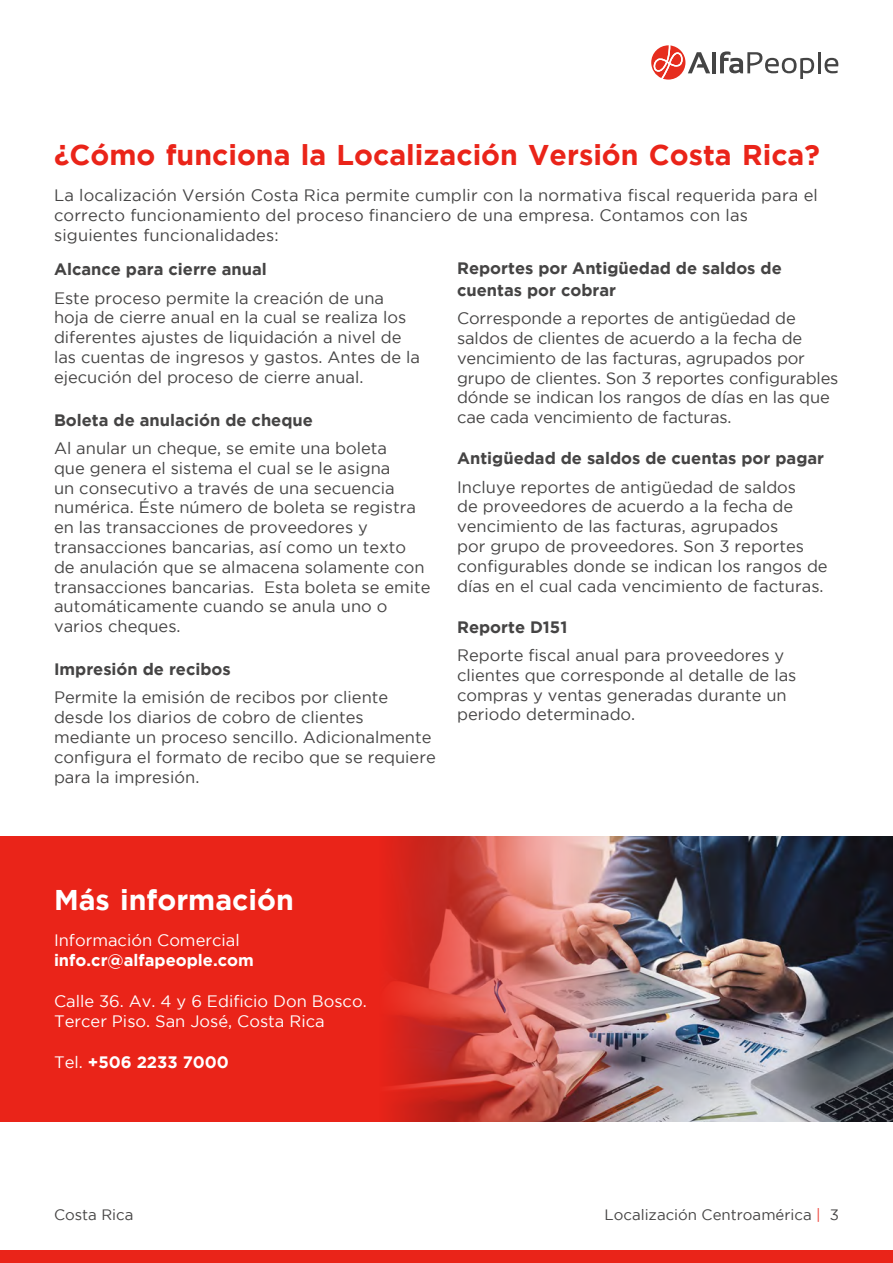
<style>
.page{position:relative;width:893px;height:1263px;background:#fff}
.page>*{position:absolute;margin:0;border:0;box-sizing:border-box;transform-origin:0 0}
.t1{font:700 28.5px "Gotham";color:#ea2419}
.t2{font:700 28.5px "Gotham";color:#fff}
.t3{font:16.5px/19.8px "Gotham";color:#454444}
.t4{font:700 16.5px/21.6px "Gotham";color:#454444}
.t5{font:16.5px/19.8px "Gotham";color:#fff}
.t6{font:700 16.5px "Gotham";color:#fff}
.t7{font:15px "Gotham";color:#454444}
.s1{font-weight:400}
.s2{color:#ed4137}
</style>
<div class="page">
<div style="left:0;top:1250px;width:893px;height:13px;background:#ea2419"></div>
<svg style="left:651px;top:45px;width:59px;height:35px"></svg>
<hr style="left:712px;top:52px;width:4px;height:21px;background:#444">
<hr style="left:818px;top:52px;width:3px;height:21px;background:#444">
<svg style="left:825px;top:58px;width:13px;height:15px"></svg>
<svg style="left:720px;top:51px;width:94px;height:28px"></svg>
<div style="left:0;top:836px;width:893px;height:285px;background:#ea2419"></div>
<img style="left:390px;top:836px;width:503px;height:285px">
<h1 class="t1" style="left:54px;top:139px;width:767px">¿Cómo funciona la Localización Versión Costa Rica?</h1>
<p class="t3" style="left:54px;top:185px;width:765px">La localización Versión Costa Rica permite cumplir con la normativa fiscal requerida para el correcto funcionamiento del proceso financiero de una empresa. Contamos con las siguientes funcionalidades:</p>
<p class="t4" style="left:54px;top:258px;width:214px">Alcance para cierre anual</p>
<p class="t3" style="left:54px;top:288px;width:367px">Este proceso permite la creación de una hoja de cierre anual en la cual se realiza los diferentes ajustes de liquidación a nivel de las cuentas de ingresos y gastos. Antes de la ejecución del proceso de cierre anual.</p>
<p class="t4" style="left:54px;top:409px;width:260px">Boleta de anulación de cheque</p>
<p class="t3" style="left:54px;top:438px;width:378px">Al anular un cheque, se emite una boleta<br>que genera el sistema el cual se le asigna<br>un consecutivo a través de una secuencia numérica. Éste número de boleta se registra en las transacciones de proveedores y transacciones bancarias, así como un texto de anulación que se almacena solamente con transacciones bancarias. Esta boleta se emite automáticamente cuando se anula uno o varios cheques.</p>
<p class="t4" style="left:54px;top:658px;width:178px">Impresión de recibos</p>
<p class="t3" style="left:54px;top:687px;width:383px">Permite la emisión de recibos por cliente desde los diarios de cobro de clientes mediante un proceso sencillo. Adicionalmente configura el formato de recibo que se requiere para la impresión.</p>
<p class="t4" style="left:457px;top:257px;width:326px">Reportes por Antigüedad de saldos de cuentas por cobrar</p>
<p class="t3" style="left:457px;top:308px;width:383px">Corresponde a reportes de antigüedad de saldos de clientes de acuerdo a la fecha de vencimiento de las facturas, agrupados por grupo de clientes. Son 3 reportes configurables dónde se indican los rangos de días en las que cae cada vencimiento de facturas.</p>
<p class="t4" style="left:457px;top:447px;width:369px">Antigüedad de saldos de cuentas por pagar</p>
<p class="t3" style="left:457px;top:476px;width:372px">Incluye reportes de antigüedad de saldos<br>de proveedores de acuerdo a la fecha de vencimiento de las facturas, agrupados<br>por grupo de proveedores. Son 3 reportes configurables donde se indican los rangos de días en el cual cada vencimiento de facturas.</p>
<p class="t4" style="left:457px;top:615px;width:112px">Reporte D151</p>
<p class="t3" style="left:457px;top:645px;width:341px">Reporte fiscal anual para proveedores y clientes que corresponde al detalle de las compras y ventas generadas durante un periodo determinado.</p>
<h1 class="t2" style="left:54px;top:884px;width:241px">Más información</h1>
<p class="t5" style="left:54px;top:930px;width:187px">Información Comercial</p>
<p class="t6" style="left:54px;top:951px;width:201px">info.cr@alfapeople.com</p>
<p class="t5" style="left:54px;top:991px;width:314px">Calle 36. Av. 4 y 6 Edificio Don Bosco.<br>Tercer Piso. San José, Costa Rica</p>
<p class="t6" style="left:54px;top:1052px;width:177px"><span class="s1">Tel.</span> +506 2233 7000</p>
<p class="t7" style="left:54px;top:1206px;width:81px">Costa Rica</p>
<p class="t7" style="left:604px;top:1206px;width:236px">Localización Centroamérica <span class="s2">|</span> 3</p>
</div>
